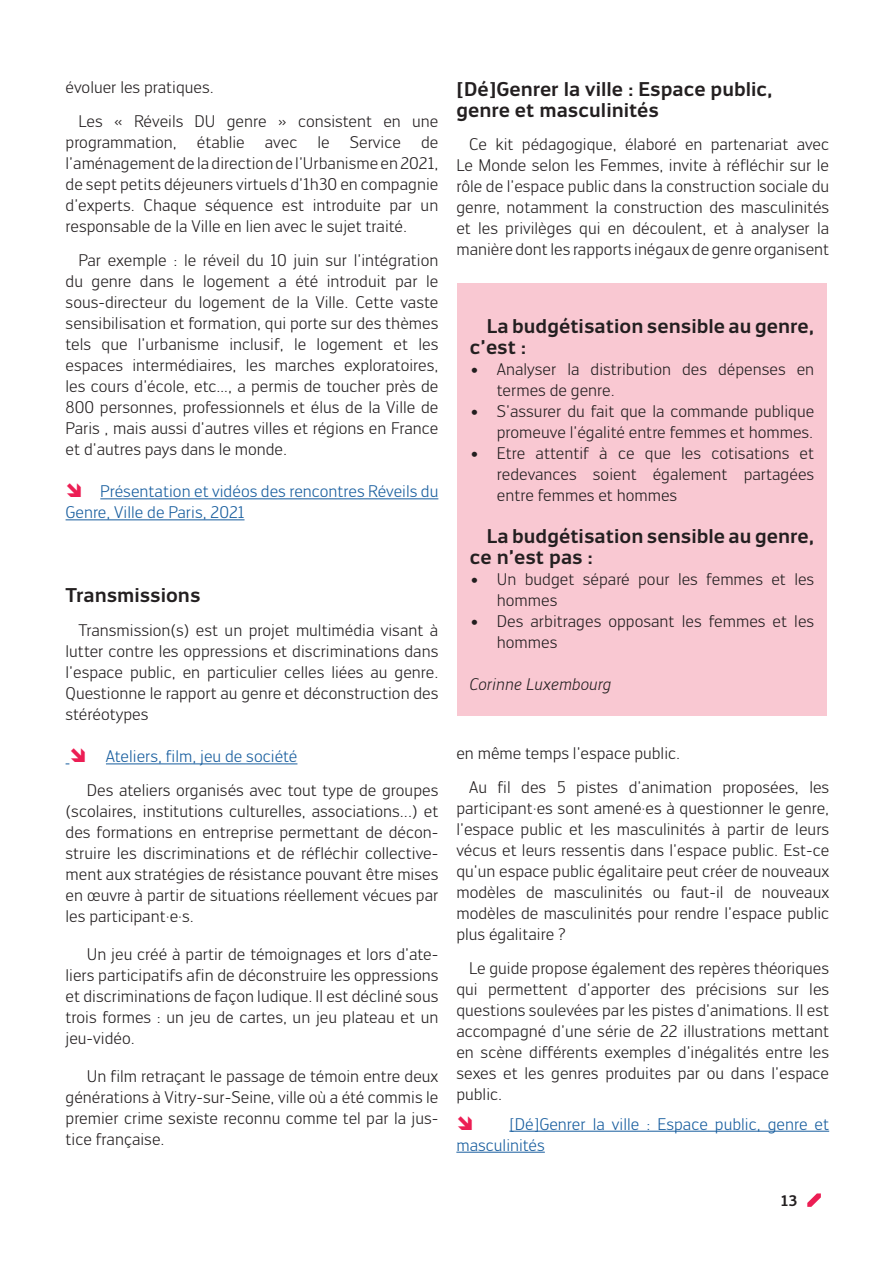
<style>
.page{position:relative;width:893px;height:1263px;background:#fff}
.page>*{position:absolute;margin:0;border:0;box-sizing:border-box;transform-origin:0 0}
.Titre_sous_parties{font:700 19.5px/21px "Engel New Sans PRO";color:#231f20}
.Titre_sous_parties-2{font:16.5px/21px "Engel New Sans PRO";color:#231f20;text-align:justify}
.Titre_sous_parties-3{font:16.5px/21px "Engel New Sans PRO";color:#175d9e}
.t1{font:italic 16.5px "Engel New Sans PRO";color:#231f20}
.t2{font:700 15px "Engel New Sans PRO";color:#231f20}
</style>
<div class="page">
<svg style="left:807px;top:1193px;width:14px;height:14px"></svg>
<hr style="left:100px;top:498px;width:338px;height:1px;background:#175d9e">
<hr style="left:66px;top:519px;width:179px;height:1px;background:#175d9e">
<hr style="left:106px;top:763px;width:191px;height:1px;background:#175d9e">
<hr style="left:509px;top:1131px;width:320px;height:1px;background:#175d9e">
<hr style="left:456px;top:1152px;width:89px;height:1px;background:#175d9e">
<div style="left:457px;top:284px;width:370px;height:432px;background:#f9c8d2"></div>
<p class="Titre_sous_parties-2" style="left:66px;top:77px;width:150px">évoluer les pratiques.</p>
<p class="Titre_sous_parties-2" style="left:66px;top:111px;width:374px;text-indent:13px">Les « Réveils DU genre » consistent en une programmation, établie avec le Service de l’aménagement de la direction de l’Urbanisme en 2021, de sept petits déjeuners virtuels d’1h30 en compagnie d’experts. Chaque séquence est introduite par un responsable de la Ville en lien avec le sujet traité.</p>
<p class="Titre_sous_parties-2" style="left:66px;top:250px;width:374px;text-indent:13px">Par exemple : le réveil du 10 juin sur l’intégration du genre dans le logement a été introduit par le sous-directeur du logement de la Ville. Cette vaste sensibilisation et formation, qui porte sur des thèmes tels que l’urbanisme inclusif, le logement et les espaces intermédiaires, les marches exploratoires, les cours d’école, etc…, a permis de toucher près de 800 personnes, professionnels et élus de la Ville de Paris , mais aussi d’autres villes et régions en France et d’autres pays dans le monde.</p>
<p class="Titre_sous_parties-3" style="left:66px;top:481px;width:374px;text-indent:35px">Présentation et vidéos des rencontres Réveils du<br>Genre, Ville de Paris, 2021</p>
<p class="Titre_sous_parties" style="left:66px;top:585px;width:136px">Transmissions</p>
<p class="Titre_sous_parties-2" style="left:66px;top:620px;width:374px;text-indent:13px">Transmission(s) est un projet multimédia visant à lutter contre les oppressions et discriminations dans l’espace public, en particulier celles liées au genre.<br>Questionne le rapport au genre et déconstruction des stéréotypes</p>
<p class="Titre_sous_parties-3" style="left:106px;top:746px;width:193px">Ateliers, film, jeu de société</p>
<p class="Titre_sous_parties-2" style="left:66px;top:780px;width:374px;text-indent:21px">Des ateliers organisés avec tout type de groupes (scolaires, institutions culturelles, associations...) et des formations en entreprise permettant de décon&shy;struire les discriminations et de réfléchir collective&shy;ment aux stratégies de résistance pouvant être mises en œuvre à partir de situations réellement vécues par les participant·e·s.</p>
<p class="Titre_sous_parties-2" style="left:66px;top:944px;width:374px;text-indent:21px">Un jeu créé à partir de témoignages et lors d’ate&shy;liers participatifs afin de déconstruire les oppressions et discriminations de façon ludique. Il est décliné sous trois formes : un jeu de cartes, un jeu plateau et un jeu-vidéo.</p>
<p class="Titre_sous_parties-2" style="left:66px;top:1066px;width:374px;text-indent:21px">Un film retraçant le passage de témoin entre deux générations à Vitry-sur-Seine, ville où a été commis le premier crime sexiste reconnu comme tel par la jus&shy;tice française.</p>
<p class="Titre_sous_parties" style="left:456px;top:78px;width:318px">[Dé]Genrer la ville : Espace public, genre et masculinités</p>
<p class="Titre_sous_parties-2" style="left:456px;top:134px;width:374px;text-indent:13px">Ce kit pédagogique, élaboré en partenariat avec Le Monde selon les Femmes, invite à réfléchir sur le rôle de l’espace public dans la construction sociale du genre, notamment la construction des masculinités et les privilèges qui en découlent, et à analyser la manière dont les rapports inégaux de genre organisent</p>
<p class="Titre_sous_parties" style="left:470px;top:315px;width:346px;text-indent:17px">La budgétisation sensible au genre, c’est :</p>
<p class="Titre_sous_parties-2" style="left:497px;top:358px;width:319px;text-indent:-27px">• Analyser la distribution des dépenses en termes de genre.</p>
<p class="Titre_sous_parties-2" style="left:470px;top:400px;width:346px;text-align:right">• S’assurer du fait que la commande publique promeuve l’égalité entre femmes et hommes.</p>
<p class="Titre_sous_parties-2" style="left:497px;top:442px;width:319px;text-indent:-27px">• Etre attentif à ce que les cotisations et redevances soient également partagées entre femmes et hommes</p>
<p class="Titre_sous_parties" style="left:470px;top:525px;width:346px;text-indent:17px">La budgétisation sensible au genre, ce n’est pas :</p>
<p class="Titre_sous_parties-2" style="left:497px;top:568px;width:319px;text-indent:-27px">• Un budget séparé pour les femmes et les hommes</p>
<p class="Titre_sous_parties-2" style="left:497px;top:610px;width:319px;text-indent:-27px">• Des arbitrages opposant les femmes et les hommes</p>
<p class="t1" style="left:470px;top:674px;width:143px">Corinne Luxembourg</p>
<p class="Titre_sous_parties-2" style="left:456px;top:743px;width:225px">en même temps l’espace public.</p>
<p class="Titre_sous_parties-2" style="left:456px;top:777px;width:374px;text-indent:13px">Au fil des 5 pistes d’animation proposées, les participant·es sont amené·es à questionner le genre, l’espace public et les masculinités à partir de leurs vécus et leurs ressentis dans l’espace public. Est-ce qu’un espace public égalitaire peut créer de nouveaux modèles de masculinités ou faut-il de nouveaux modèles de masculinités pour rendre l’espace public plus égalitaire ?</p>
<p class="Titre_sous_parties-2" style="left:456px;top:958px;width:374px;text-indent:13px">Le guide propose également des repères théoriques qui permettent d’apporter des précisions sur les questions soulevées par les pistes d’animations. Il est accompagné d’une série de 22 illustrations mettant en scène différents exemples d’inégalités entre les sexes et les genres produites par ou dans l’espace public.</p>
<p class="Titre_sous_parties-3" style="left:456px;top:1113px;width:374px;text-indent:53px">[Dé]Genrer la ville : Espace public, genre et masculinités</p>
<p class="t2" style="left:781px;top:1191px;width:17px">13</p>
</div>
